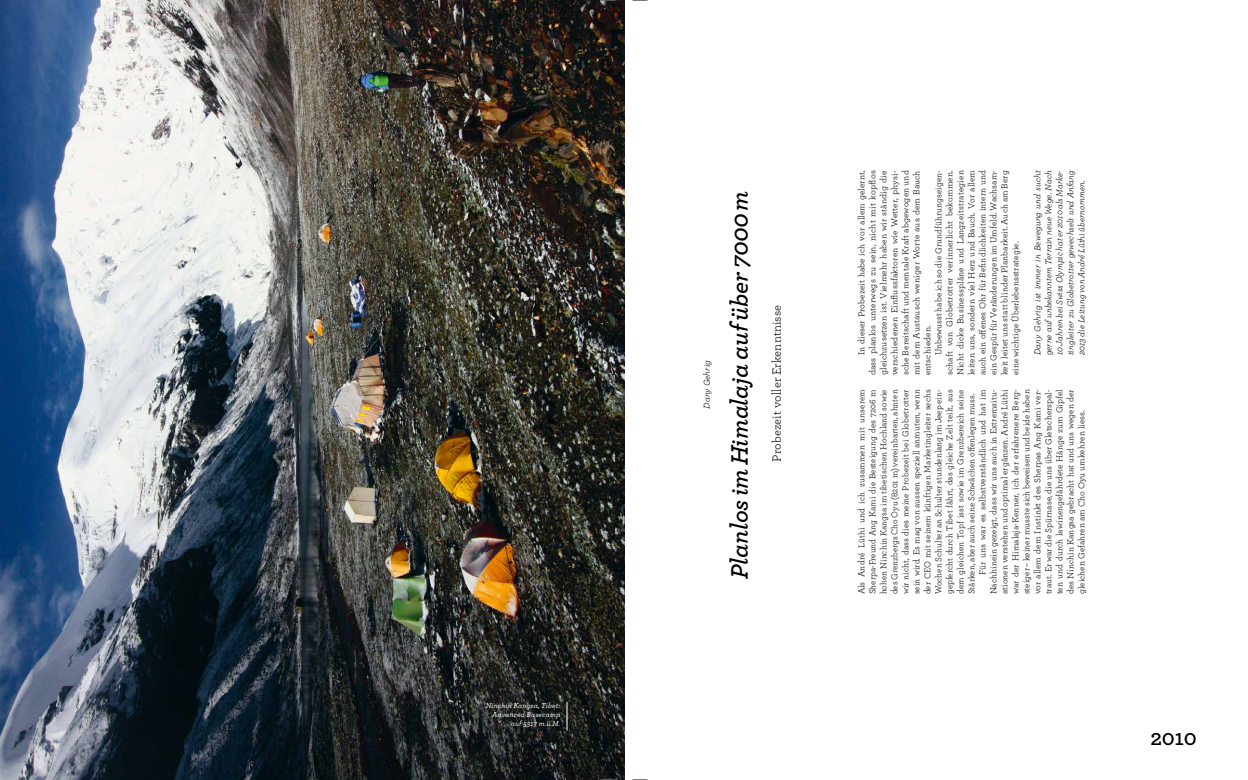
<style>
.page{position:relative;width:1248px;height:780px;background:#fff}
.page>*{position:absolute;margin:0;border:0;box-sizing:border-box;transform-origin:0 0}
.t1{font:italic 600 25px "Archer";letter-spacing:-.01em;color:#000}
.t2{font:600 23px "Archer";color:#000}
.t3{font:12.5px "Archer";letter-spacing:.01em;color:#000}
.t4{font:9px/11px "Archer";letter-spacing:.01em;color:#000;text-align:justify}
.t5{font:italic 9px/11px "Archer";letter-spacing:.01em;color:#000;text-align:justify}
.t6{font:italic 500 7.5px/9px "Archer";letter-spacing:.01em;color:#fff;text-align:right}
.s1{font-weight:400}
</style>
<div class="page">
<img style="left:0;top:0;width:615px;height:780px">
<svg style="left:566px;top:701px;width:1px;height:29px"></svg>
<svg style="left:632px;top:0;width:15px;height:1px"></svg>
<svg style="left:632px;top:779px;width:15px;height:1px"></svg>
<img style="left:615px;top:0;width:9px;height:780px">
<svg style="left:600px;top:0;width:15px;height:1px"></svg>
<svg style="left:600px;top:779px;width:15px;height:1px"></svg>
<p class="t6" style="left:485px;top:700px;width:76px">Ninchin Kangsa, Tibet:<br>Advanced Basecamp auf 5317 m.ü.M<span class="s1">.</span></p>
<p class="t5" style="left:700px;top:409px;width:50px;rotate:-90deg">Dany Gehrig</p>
<h1 class="t1" style="left:720px;top:578px;width:389px;rotate:-90deg">Planlos im Himalaja auf über 7000 m</h1>
<h3 class="t3" style="left:768px;top:462px;width:158px;rotate:-90deg">Probezeit voller Erkenntnisse</h3>
<p class="t4" style="left:855px;top:375px;width:206px;text-indent:20px;rotate:-90deg">In dieser Probezeit habe ich vor allem gelernt, dass planlos unterwegs zu sein, nicht mit kopflos gleichzusetzen ist. Vielmehr haben wir ständig die verschiedenen Einflussfaktoren wie Wetter, physi&shy;sche Bereitschaft und mentale Kraft abgewogen und mit dem Austausch weniger Worte aus dem Bauch entschieden.</p>
<p class="t4" style="left:932px;top:375px;width:206px;text-indent:20px;rotate:-90deg">Unbewusst habe ich so die Grundführungseigen&shy;schaft von Globetrotter verinnerlicht bekommen.<br>Nicht dicke Businesspläne und Langzeitstrategien leiten uns, sondern viel Herz und Bauch. Vor allem auch ein offenes Ohr für Befindlichkeiten intern und ein Gespür für Veränderungen im Umfeld. Wachsam&shy;keit leitet uns statt blinder Planbarkeit. Auch am Berg eine wichtige Überlebensstrategie.</p>
<p class="t5" style="left:1031px;top:355px;width:187px;rotate:-90deg">Dany Gehrig ist immer in Bewegung und sucht gerne auf unbekanntem Terrain neue Wege. Nach 10 Jahren bei Swiss Olympic hat er 2010 als Marke&shy;tingleiter zu Globetrotter gewechselt und Anfang 2013 die Leitung von André Lüthi übernommen.</p>
<p class="t4" style="left:855px;top:594px;width:206px;rotate:-90deg">Als André Lüthi und ich zusammen mit unserem</p>
<p class="t4" style="left:866px;top:594px;width:206px;rotate:-90deg">Sherpa-Freund Ang Kami die Besteigung des 7206 m</p>
<p class="t4" style="left:877px;top:594px;width:206px;rotate:-90deg">hohen Ninchin Kangsa im tibetischen Hochland sowie</p>
<p class="t4" style="left:888px;top:594px;width:206px;rotate:-90deg">des Grenzbergs Cho Oyu (8201 m) vereinbarten, ahnten</p>
<p class="t4" style="left:899px;top:594px;width:206px;rotate:-90deg">wir nicht, dass dies meine Probezeit bei Globetrotter</p>
<p class="t4" style="left:910px;top:594px;width:206px;rotate:-90deg">sein wird. Es mag von aussen speziell anmuten, wenn</p>
<p class="t4" style="left:921px;top:594px;width:206px;rotate:-90deg">der CEO mit seinem künftigen Marketingleiter sechs</p>
<p class="t4" style="left:932px;top:594px;width:206px;rotate:-90deg">Wochen Schulter an Schulter stundenlang im Jeep ein-</p>
<p class="t4" style="left:943px;top:594px;width:206px;rotate:-90deg">gepfercht durch Tibet fährt, das gleiche Zelt teilt, aus</p>
<p class="t4" style="left:954px;top:594px;width:206px;rotate:-90deg">dem gleichen Topf isst sowie im Grenzbereich seine</p>
<p class="t4" style="left:965px;top:594px;width:202px;rotate:-90deg">Stärken, aber auch seine Schwächen offenlegen muss.</p>
<p class="t4" style="left:976px;top:574px;width:186px;rotate:-90deg">Für uns war es selbstverständlich und hat im</p>
<p class="t4" style="left:987px;top:594px;width:206px;rotate:-90deg">Nachhinein gezeigt, dass wir uns auch in Extremsitu-</p>
<p class="t4" style="left:998px;top:594px;width:206px;rotate:-90deg">ationen verstehen und optimal ergänzen. André Lüthi</p>
<p class="t4" style="left:1009px;top:594px;width:206px;rotate:-90deg">war der Himalaja-Kenner, ich der erfahrenere Berg-</p>
<p class="t4" style="left:1020px;top:594px;width:206px;rotate:-90deg">steiger – keiner musste sich beweisen und beide haben</p>
<p class="t4" style="left:1031px;top:594px;width:206px;rotate:-90deg">vor allem dem Instinkt des Sherpas Ang Kami ver-</p>
<p class="t4" style="left:1042px;top:594px;width:206px;rotate:-90deg">traut. Er war die Spürnase, die uns über Gletscherspal-</p>
<p class="t4" style="left:1053px;top:594px;width:206px;rotate:-90deg">ten und durch lawinengefährdete Hänge zum Gipfel</p>
<p class="t4" style="left:1064px;top:594px;width:206px;rotate:-90deg">des Ninchin Kangsa gebracht hat und uns wegen der</p>
<p class="t4" style="left:1075px;top:594px;width:185px;rotate:-90deg">gleichen Gefahren am Cho Oyu umkehren liess.</p>
<h2 class="t2" style="left:1150px;top:720px;width:48px">2010</h2>
</div>
